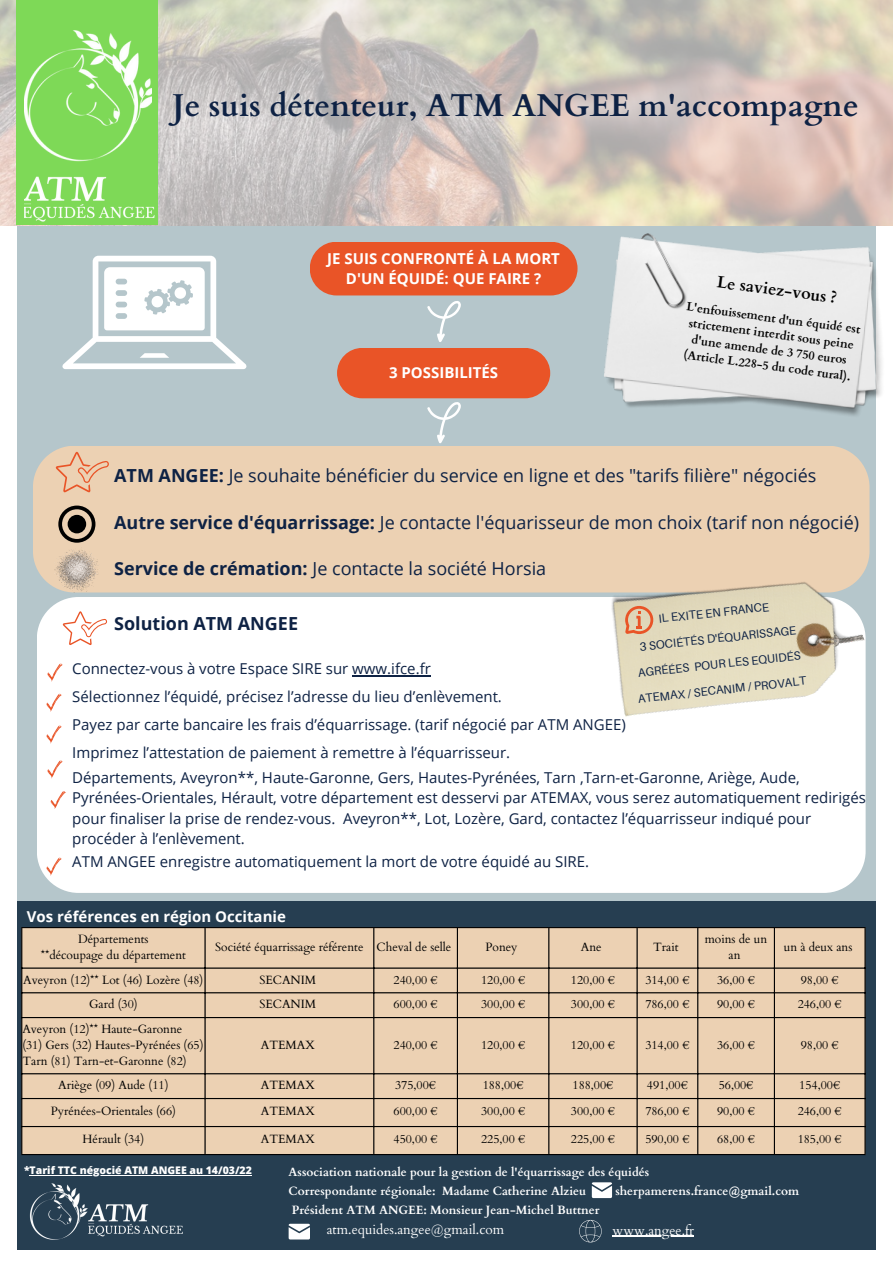
<style>
.page{position:relative;width:893px;height:1264px;background:#fff}
.page>*{position:absolute;margin:0;border:0;box-sizing:border-box;transform-origin:0 0}
.t1{font:700 31.65px "Cardo";color:#0e2244}
.t2{font:18px "Open Sans";color:#0e2244}
.t3{font:700 18px "Open Sans";color:#0e2244}
.t4{font:700 16.5px "Cardo";color:#000}
.t5{font:15px/20.2px "Open Sans";color:#0e2244}
.t6{font:700 15px/20.2px "Open Sans";color:#fff;text-align:center}
.t7{font:13.5px "Cardo";color:#fff}
.t8{font:12px/16px "Cardo";color:#000;text-align:center}
.t9{font:700 12px "Cardo";color:#fff}
.t10{font:700 12px/15.9px "Cardo";color:#000;text-align:center}
.t11{font:11.85px/25.8px "Aileron";color:#0e2244;text-align:center}
.t12{font:800 10.5px "Open Sans";color:#fff}
.s1{font-weight:700}
</style>
<div class="page">
<div style="left:17px;top:226px;width:858px;height:712px;background:#b5c6cb"></div>
<div style="left:337px;top:348px;width:213px;height:50px;background:#e95427;border-radius:25px"></div>
<img style="left:0;top:0;width:892px;height:225px">
<img style="left:600px;top:215px;width:292px;height:221px">
<div style="left:310px;top:242px;width:267px;height:53px;background:#e95427;border-radius:27px"></div>
<div style="left:33px;top:446px;width:836px;height:146px;background:#ecd1b3"></div>
<svg style="left:55px;top:452px;width:54px;height:40px;background:#ebc0a0"></svg>
<svg style="left:58px;top:505px;width:37px;height:37px"></svg>
<img style="left:54px;top:547px;width:45px;height:45px">
<svg style="left:62px;top:256px;width:185px;height:113px"></svg>
<div style="left:37px;top:597px;width:828px;height:295px;background:#fff"></div>
<svg style="left:62px;top:611px;width:45px;height:34px;background:#fbe8e2"></svg>
<svg style="left:47px;top:663px;width:16px;height:18px"></svg>
<svg style="left:46px;top:693px;width:16px;height:18px"></svg>
<svg style="left:46px;top:725px;width:16px;height:18px"></svg>
<svg style="left:47px;top:760px;width:16px;height:18px"></svg>
<svg style="left:50px;top:791px;width:16px;height:18px"></svg>
<img style="left:577px;top:515px;width:293px;height:245px">
<svg style="left:625px;top:606px;width:28px;height:28px"></svg>
<div style="left:17px;top:900px;width:858px;height:349px;background:#263e51"></div>
<svg style="left:427px;top:301px;width:34px;height:41px"></svg>
<svg style="left:427px;top:402px;width:34px;height:41px"></svg>
<div style="left:17px;top:0;width:141px;height:225px;background:#7ed957"></div>
<img style="left:24px;top:30px;width:127px;height:132px">
<img style="left:25px;top:176px;width:130px;height:50px">
<svg style="left:46px;top:857px;width:16px;height:18px"></svg>
<img style="left:29px;top:1183px;width:154px;height:57px">
<svg style="left:288px;top:1223px;width:22px;height:16px"></svg>
<svg style="left:579px;top:1219px;width:22px;height:23px"></svg>
<div style="left:22px;top:928px;width:842px;height:225px;background:#ecd1b3"></div>
<hr style="left:21px;top:928px;width:1px;height:225px;background:#000">
<hr style="left:204px;top:928px;width:1px;height:225px;background:#000">
<hr style="left:373px;top:928px;width:1px;height:225px;background:#000">
<hr style="left:457px;top:928px;width:1px;height:225px;background:#000">
<hr style="left:548px;top:928px;width:1px;height:225px;background:#000">
<hr style="left:636px;top:928px;width:1px;height:225px;background:#000">
<hr style="left:697px;top:928px;width:1px;height:225px;background:#000">
<hr style="left:773px;top:928px;width:2px;height:225px;background:#000">
<hr style="left:864px;top:928px;width:1px;height:225px;background:#000">
<hr style="left:21px;top:927px;width:844px;height:1px;background:#000">
<hr style="left:21px;top:967px;width:844px;height:1px;background:#000">
<hr style="left:21px;top:992px;width:844px;height:1px;background:#000">
<hr style="left:21px;top:1017px;width:844px;height:1px;background:#000">
<hr style="left:21px;top:1073px;width:844px;height:1px;background:#000">
<hr style="left:21px;top:1097px;width:844px;height:2px;background:#000">
<hr style="left:21px;top:1125px;width:844px;height:2px;background:#000">
<hr style="left:21px;top:1153px;width:844px;height:2px;background:#000">
<hr style="left:30px;top:1174px;width:222px;height:1px;background:#fff">
<hr style="left:612px;top:1235px;width:82px;height:1px;background:#fff">
<hr style="left:352px;top:675px;width:79px;height:1px;background:#0e2244">
<svg style="left:591px;top:1182px;width:21px;height:15px"></svg>
<p class="t1" style="left:172px;top:85px;width:687px">Je suis détenteur, ATM ANGEE m'accompagne</p>
<p class="t6" style="left:327px;top:248px;width:234px">JE SUIS CONFRONTÉ À LA MORT<br>D'UN ÉQUIDÉ: QUE FAIRE ?</p>
<p class="t6" style="left:389px;top:362px;width:111px">3 POSSIBILITÉS</p>
<p class="t4" style="left:718px;top:270px;width:122px;rotate:8deg">Le saviez-vous ?</p>
<p class="t10" style="left:687px;top:298px;width:177px;rotate:8deg">L'enfouissement d'un équidé est strictement interdit sous peine d'une amende de 3 750 euros</p>
<p class="t10" style="left:684px;top:346px;width:170px;rotate:8deg">(Article L.228-5 du code rural).</p>
<p class="t2" style="left:114px;top:463px;width:703px"><span class="s1">ATM ANGEE:</span> Je souhaite bénéficier du service en ligne et des "tarifs filière" négociés</p>
<p class="t2" style="left:114px;top:509px;width:746px"><span class="s1">Autre service d'équarrissage:</span> Je contacte l'équarisseur de mon choix (tarif non négocié)</p>
<p class="t2" style="left:114px;top:555px;width:433px"><span class="s1">Service de crémation:</span> Je contacte la société Horsia</p>
<p class="t11" style="left:657px;top:605px;width:112px;rotate:-6deg">IL EXITE EN FRANCE</p>
<p class="t11" style="left:634px;top:633px;width:165px;rotate:-6deg">3 SOCIÉTÉS D'ÉQUARISSAGE<br>AGRÉÉES POUR LES EQUIDÉS</p>
<p class="t11" style="left:636px;top:685px;width:171px;rotate:-6deg">ATEMAX / SECANIM / PROVALT</p>
<p class="t3" style="left:114px;top:611px;width:185px">Solution ATM ANGEE</p>
<p class="t5" style="left:72px;top:658px;width:360px">Connectez-vous à votre Espace SIRE sur www.ifce.fr</p>
<p class="t5" style="left:72px;top:686px;width:431px">Sélectionnez l’équidé, précisez l’adresse du lieu d’enlèvement.</p>
<p class="t5" style="left:72px;top:714px;width:555px">Payez par carte bancaire les frais d’équarrissage. (tarif négocié par ATM ANGEE)</p>
<p class="t5" style="left:72px;top:742px;width:439px">Imprimez l’attestation de paiement à remettre à l’équarrisseur.</p>
<p class="t5" style="left:72px;top:767px;width:795px">Départements, Aveyron**, Haute-Garonne, Gers, Hautes-Pyrénées, Tarn ,Tarn-et-Garonne, Ariège, Aude, Pyrénées-Orientales, Hérault, votre département est desservi par ATEMAX, vous serez automatiquement redirigés pour finaliser la prise de rendez-vous. Aveyron**, Lot, Lozère, Gard, contactez l’équarrisseur indiqué pour procéder à l’enlèvement.</p>
<p class="t5" style="left:72px;top:851px;width:518px">ATM ANGEE enregistre automatiquement la mort de votre équidé au SIRE.</p>
<p class="t6" style="left:27px;top:905px;width:261px">Vos références en région Occitanie</p>
<p class="t8" style="left:78px;top:931px;width:72px">Départements</p>
<p class="t8" style="left:41px;top:947px;width:147px">**découpage du département</p>
<p class="t8" style="left:215px;top:939px;width:150px">Société équarrissage référente</p>
<p class="t8" style="left:376px;top:939px;width:76px">Cheval de selle</p>
<p class="t8" style="left:485px;top:939px;width:34px">Poney</p>
<p class="t8" style="left:581px;top:939px;width:22px">Ane</p>
<p class="t8" style="left:653px;top:939px;width:27px">Trait</p>
<p class="t8" style="left:704px;top:931px;width:64px">moins de un an</p>
<p class="t8" style="left:783px;top:939px;width:70px">un à deux ans</p>
<p class="t8" style="left:23px;top:971px;width:182px">Aveyron (12)** Lot (46) Lozère (48)</p>
<p class="t8" style="left:259px;top:971px;width:58px">SECANIM</p>
<p class="t8" style="left:393px;top:971px;width:46px">240,00 €</p>
<p class="t8" style="left:481px;top:971px;width:46px">120,00 €</p>
<p class="t8" style="left:571px;top:971px;width:46px">120,00 €</p>
<p class="t8" style="left:645px;top:971px;width:46px">314,00 €</p>
<p class="t8" style="left:717px;top:971px;width:39px">36,00 €</p>
<p class="t8" style="left:800px;top:971px;width:39px">98,00 €</p>
<p class="t8" style="left:89px;top:996px;width:50px">Gard (30)</p>
<p class="t8" style="left:259px;top:996px;width:58px">SECANIM</p>
<p class="t8" style="left:393px;top:996px;width:46px">600,00 €</p>
<p class="t8" style="left:481px;top:996px;width:46px">300,00 €</p>
<p class="t8" style="left:571px;top:996px;width:46px">300,00 €</p>
<p class="t8" style="left:645px;top:996px;width:46px">786,00 €</p>
<p class="t8" style="left:717px;top:996px;width:39px">90,00 €</p>
<p class="t8" style="left:797px;top:996px;width:46px">246,00 €</p>
<p class="t8" style="left:22px;top:1021px;width:183px;text-align:left">Aveyron (12)** Haute-Garonne (31) Gers (32) Hautes-Pyrénées (65)<br>Tarn (81) Tarn-et-Garonne (82)</p>
<p class="t8" style="left:261px;top:1037px;width:55px">ATEMAX</p>
<p class="t8" style="left:393px;top:1037px;width:46px">240,00 €</p>
<p class="t8" style="left:481px;top:1037px;width:46px">120,00 €</p>
<p class="t8" style="left:571px;top:1037px;width:46px">120,00 €</p>
<p class="t8" style="left:645px;top:1037px;width:46px">314,00 €</p>
<p class="t8" style="left:717px;top:1037px;width:39px">36,00 €</p>
<p class="t8" style="left:800px;top:1037px;width:39px">98,00 €</p>
<p class="t8" style="left:58px;top:1077px;width:112px">Ariège (09) Aude (11)</p>
<p class="t8" style="left:261px;top:1077px;width:55px">ATEMAX</p>
<p class="t8" style="left:395px;top:1077px;width:42px">375,00€</p>
<p class="t8" style="left:482px;top:1077px;width:42px">188,00€</p>
<p class="t8" style="left:572px;top:1077px;width:42px">188,00€</p>
<p class="t8" style="left:647px;top:1077px;width:42px">491,00€</p>
<p class="t8" style="left:718px;top:1077px;width:36px">56,00€</p>
<p class="t8" style="left:799px;top:1077px;width:42px">154,00€</p>
<p class="t8" style="left:51px;top:1103px;width:127px">Pyrénées-Orientales (66)</p>
<p class="t8" style="left:261px;top:1103px;width:55px">ATEMAX</p>
<p class="t8" style="left:393px;top:1103px;width:46px">600,00 €</p>
<p class="t8" style="left:481px;top:1103px;width:46px">300,00 €</p>
<p class="t8" style="left:571px;top:1103px;width:46px">300,00 €</p>
<p class="t8" style="left:645px;top:1103px;width:46px">786,00 €</p>
<p class="t8" style="left:717px;top:1103px;width:39px">90,00 €</p>
<p class="t8" style="left:797px;top:1103px;width:46px">246,00 €</p>
<p class="t8" style="left:83px;top:1131px;width:63px">Hérault (34)</p>
<p class="t8" style="left:261px;top:1131px;width:55px">ATEMAX</p>
<p class="t8" style="left:393px;top:1131px;width:46px">450,00 €</p>
<p class="t8" style="left:481px;top:1131px;width:46px">225,00 €</p>
<p class="t8" style="left:571px;top:1131px;width:46px">225,00 €</p>
<p class="t8" style="left:645px;top:1131px;width:46px">590,00 €</p>
<p class="t8" style="left:717px;top:1131px;width:39px">68,00 €</p>
<p class="t8" style="left:797px;top:1131px;width:46px">185,00 €</p>
<p class="t12" style="left:24px;top:1162px;width:229px">*Tarif TTC négocié ATM ANGEE au 14/03/22</p>
<p class="t9" style="left:288px;top:1163px;width:362px">Association nationale pour la gestion de l'équarrissage des équidés</p>
<p class="t9" style="left:288px;top:1182px;width:299px">Correspondante régionale: Madame Catherine Alzieu</p>
<p class="t9" style="left:615px;top:1182px;width:185px">sherpamerens.france@gmail.com</p>
<p class="t9" style="left:292px;top:1201px;width:309px">Président ATM ANGEE: Monsieur Jean-Michel Buttner</p>
<p class="t7" style="left:327px;top:1220px;width:179px">atm.equides.angee@gmail.com</p>
<p class="t7" style="left:612px;top:1221px;width:83px">www.angee.fr</p>
</div>
